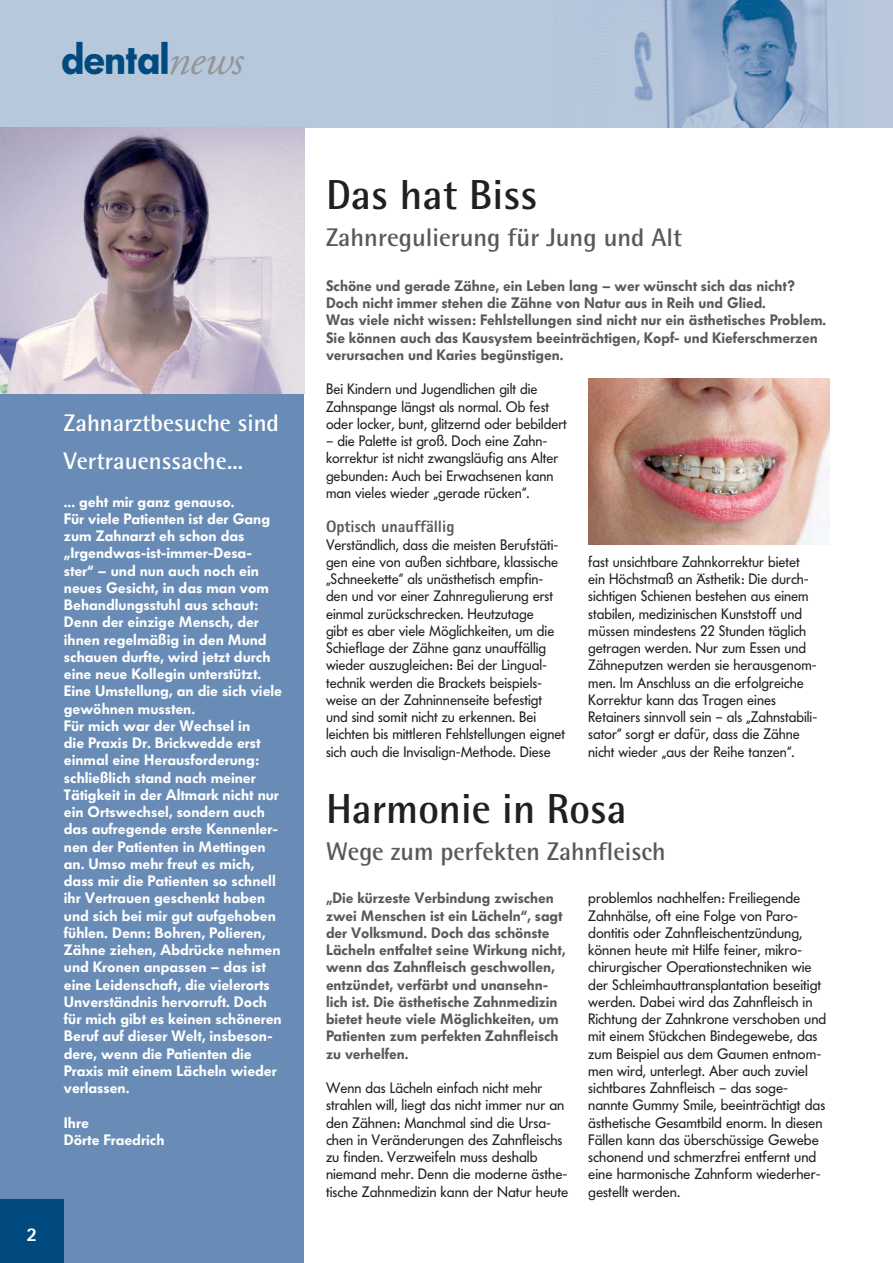
<style>
.page{position:relative;width:893px;height:1263px;background:#fff}
.page>*{position:absolute;margin:0;border:0;box-sizing:border-box;transform-origin:0 0}
.t1{font:800 43.2px "Futura BQ";letter-spacing:-.04em;color:#004a80}
.t2{font:700 42px "Rotis Semi Sans";color:#231f20}
.t3{font:700 25.5px "Rotis Semi Sans";color:#58595b}
.t4{font:700 24px/37.5px "Rotis Semi Sans";color:#fff}
.t5{font:800 19.5px "Rotis Sans Serif";color:#fff}
.t6{font:800 16.5px "Rotis Sans Serif";color:#58595b}
.t7{font:15px/17.2px "Futura BQ";color:#231f20}
.t8{font:600 15px/17.2px "Futura BQ";color:#fff}
.t9{font:600 15px/17.2px "Futura BQ";color:#58595b}
.s1{font-family:"Adobe Garamond";font-weight:400;font-style:italic;font-size:44.1px;color:#939598}
</style>
<div class="page">
<div style="left:0;top:110px;width:304px;height:1153px;background:#698cb6"></div>
<img style="left:0;top:0;width:893px;height:128px">
<div style="left:0;top:1199px;width:64px;height:64px;background:#004a80"></div>
<img style="left:588px;top:379px;width:241px;height:166px">
<img style="left:0;top:128px;width:305px;height:265px">
<h1 class="t1" style="left:61px;top:34px;width:184px">dental<span class="s1">news</span></h1>
<h3 class="t4" style="left:64px;top:407px;width:217px">Zahnarztbesuche sind<br>Vertrauenssache...</h3>
<p class="t8" style="left:64px;top:494px;width:220px">... geht mir ganz genauso.<br>Für viele Patienten ist der Gang zum Zahnarzt eh schon das „Irgendwas-ist-immer-Desa&shy;ster“ – und nun auch noch ein neues Gesicht, in das man vom<br>Behandlungsstuhl aus schaut:<br>Denn der einzige Mensch, der ihnen regelmäßig in den Mund schauen durfte, wird jetzt durch eine neue Kollegin unterstützt.<br>Eine Umstellung, an die sich viele gewöhnen mussten.<br>Für mich war der Wechsel in<br>die Praxis Dr. Brickwedde erst einmal eine Herausforderung: schließlich stand nach meiner<br>Tätigkeit in der Altmark nicht nur ein Ortswechsel, sondern auch das aufregende erste Kennenler&shy;nen der Patienten in Mettingen an. Umso mehr freut es mich, dass mir die Patienten so schnell ihr Vertrauen geschenkt haben und sich bei mir gut aufgehoben fühlen. Denn: Bohren, Polieren,<br>Zähne ziehen, Abdrücke nehmen und Kronen anpassen – das ist eine Leidenschaft, die vielerorts<br>Unverständnis hervorruft. Doch für mich gibt es keinen schöneren<br>Beruf auf dieser Welt, insbeson&shy;dere, wenn die Patienten die<br>Praxis mit einem Lächeln wieder verlassen.</p>
<p class="t8" style="left:64px;top:1115px;width:102px">Ihre<br>Dörte Fraedrich</p>
<h3 class="t5" style="left:26px;top:1228px;width:12px">2</h3>
<h2 class="t2" style="left:326px;top:180px;width:213px">Das hat Biss</h2>
<h3 class="t3" style="left:326px;top:229px;width:358px">Zahnregulierung für Jung und Alt</h3>
<p class="t9" style="left:326px;top:278px;width:502px">Schöne und gerade Zähne, ein Leben lang – wer wünscht sich das nicht?<br>Doch nicht immer stehen die Zähne von Natur aus in Reih und Glied.<br>Was viele nicht wissen: Fehlstellungen sind nicht nur ein ästhetisches Problem.<br>Sie können auch das Kausystem beeinträchtigen, Kopf- und Kieferschmerzen verursachen und Karies begünstigen.</p>
<p class="t7" style="left:326px;top:381px;width:242px">Bei Kindern und Jugendlichen gilt die<br>Zahnspange längst als normal. Ob fest oder locker, bunt, glitzernd oder bebildert</p>
<p class="t7" style="left:326px;top:433px;width:234px">– die Palette ist groß. Doch eine Zahn&shy;korrektur ist nicht zwangsläufig ans Alter gebunden: Auch bei Erwachsenen kann man vieles wieder „gerade rücken“.</p>
<p class="t6" style="left:326px;top:521px;width:130px">Optisch unauffällig</p>
<p class="t7" style="left:326px;top:537px;width:241px">Verständlich, dass die meisten Berufstäti&shy;gen eine von außen sichtbare, klassische „Schneekette“ als unästhetisch empfin&shy;den und vor einer Zahnregulierung erst einmal zurückschrecken. Heutzutage<br>gibt es aber viele Möglichkeiten, um die Schieflage der Zähne ganz unauffällig wieder auszugleichen: Bei der Lingual&shy;technik werden die Brackets beispiels&shy;weise an der Zahninnenseite befestigt und sind somit nicht zu erkennen. Bei leichten bis mittleren Fehlstellungen eignet sich auch die Invisalign-Methode. Diese</p>
<p class="t7" style="left:588px;top:554px;width:230px">fast unsichtbare Zahnkorrektur bietet ein Höchstmaß an Ästhetik: Die durch&shy;sichtigen Schienen bestehen aus einem stabilen, medizinischen Kunststoff und müssen mindestens 22 Stunden täglich getragen werden. Nur zum Essen und Zähneputzen werden sie herausgenom&shy;men. Im Anschluss an die erfolgreiche Korrektur kann das Tragen eines Retainers sinnvoll sein – als „Zahnstabili&shy;sator“ sorgt er dafür, dass die Zähne nicht wieder „aus der Reihe tanzen“.</p>
<h2 class="t2" style="left:326px;top:794px;width:302px">Harmonie in Rosa</h2>
<h3 class="t3" style="left:326px;top:843px;width:341px">Wege zum perfekten Zahnfleisch</h3>
<p class="t9" style="left:326px;top:890px;width:241px">„Die kürzeste Verbindung zwischen zwei Menschen ist ein Lächeln“, sagt der Volksmund. Doch das schönste Lächeln entfaltet seine Wirkung nicht, wenn das Zahnfleisch geschwollen, entzündet, verfärbt und unansehn&shy;lich ist. Die ästhetische Zahnmedizin bietet heute viele Möglichkeiten, um Patienten zum perfekten Zahnfleisch zu verhelfen.</p>
<p class="t7" style="left:326px;top:1080px;width:244px">Wenn das Lächeln einfach nicht mehr strahlen will, liegt das nicht immer nur an den Zähnen: Manchmal sind die Ursa&shy;chen in Veränderungen des Zahnfleischs zu finden. Verzweifeln muss deshalb niemand mehr. Denn die moderne ästhe&shy;tische Zahnmedizin kann der Natur heute</p>
<p class="t7" style="left:588px;top:890px;width:240px">problemlos nachhelfen: Freiliegende Zahnhälse, oft eine Folge von Paro&shy;dontitis oder Zahnfleischentzündung, können heute mit Hilfe feiner, mikro&shy;chirurgischer Operationstechniken wie der Schleimhauttransplantation beseitigt werden. Dabei wird das Zahnfleisch in Richtung der Zahnkrone verschoben und mit einem Stückchen Bindegewebe, das zum Beispiel aus dem Gaumen entnom&shy;men wird, unterlegt. Aber auch zuviel sichtbares Zahnfleisch – das soge&shy;nannte Gummy Smile, beeinträchtigt das ästhetische Gesamtbild enorm. In diesen Fällen kann das überschüssige Gewebe schonend und schmerzfrei entfernt und eine harmonische Zahnform wiederher&shy;gestellt werden.</p>
</div>
